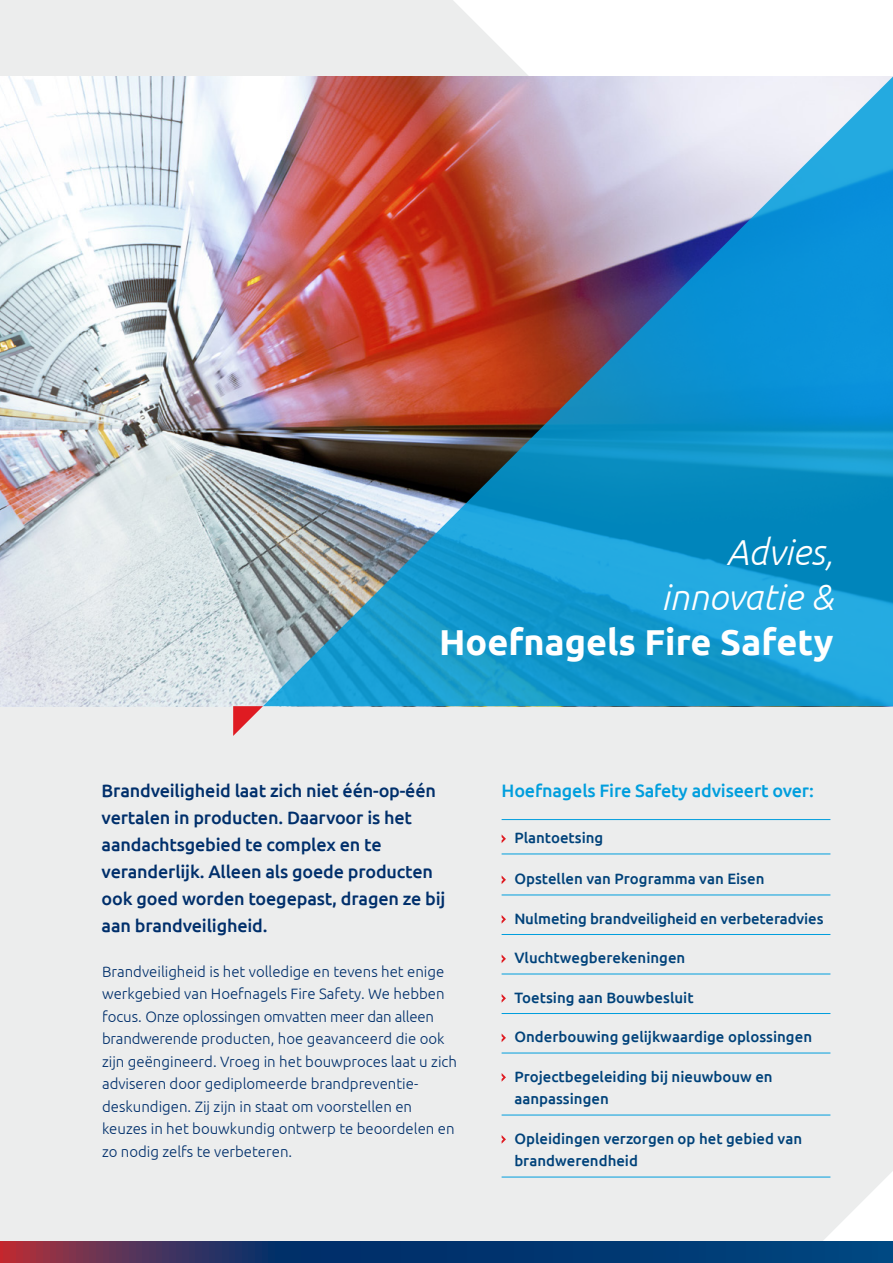
<style>
.page{position:relative;width:893px;height:1263px;background:#fff}
.page>*{position:absolute;margin:0;border:0;box-sizing:border-box;transform-origin:0 0}
.Info_1{font:700 36px "Ubuntu";color:#fff}
.Info_1-2{font:italic 300 36px "Ubuntu";color:#fff}
.Inleiding{font:500 18px/27px "Ubuntu";letter-spacing:-.01em;color:#002f6b}
.Inleiding-2{font:500 18px "Ubuntu";letter-spacing:-.01em;color:#009edd}
.Bodytekst_10_15{font:300 15px/22.5px "Ubuntu";color:#002f6b}
.Info_1-3{font:500 15px/22.5px "Ubuntu";color:#00427a}
</style>
<div class="page">
<div style="left:0;top:0;width:893px;height:1242px;background:#eceded"></div>
<svg style="left:0;top:1242px;width:893px;height:21px;background:#1b366a"></svg>
<img style="left:0;top:77px;width:263px;height:629px">
<hr style="left:502px;top:819px;width:328px;height:1px;background:#009edd">
<hr style="left:502px;top:854px;width:328px;height:1px;background:#009edd">
<hr style="left:502px;top:895px;width:328px;height:1px;background:#009edd">
<hr style="left:502px;top:934px;width:328px;height:1px;background:#009edd">
<hr style="left:502px;top:974px;width:328px;height:1px;background:#009edd">
<hr style="left:502px;top:1013px;width:328px;height:1px;background:#009edd">
<hr style="left:502px;top:1053px;width:328px;height:1px;background:#009edd">
<hr style="left:502px;top:1115px;width:328px;height:1px;background:#009edd">
<hr style="left:502px;top:1177px;width:328px;height:1px;background:#009edd">
<svg style="left:502px;top:834px;width:4px;height:9px"></svg>
<svg style="left:502px;top:875px;width:4px;height:9px"></svg>
<svg style="left:502px;top:915px;width:4px;height:9px"></svg>
<svg style="left:502px;top:954px;width:4px;height:9px"></svg>
<svg style="left:502px;top:994px;width:4px;height:9px"></svg>
<svg style="left:502px;top:1033px;width:4px;height:9px"></svg>
<svg style="left:502px;top:1073px;width:4px;height:9px"></svg>
<svg style="left:502px;top:1135px;width:4px;height:9px"></svg>
<svg style="left:233px;top:706px;width:30px;height:30px"></svg>
<img style="left:263px;top:77px;width:630px;height:629px">
<p class="Info_1-2" style="left:726px;top:531px;width:109px">Advies,</p>
<p class="Info_1-2" style="left:661px;top:576px;width:174px">innovatie &amp;</p>
<p class="Info_1" style="left:439px;top:620px;width:396px">Hoefnagels Fire Safety</p>
<p class="Inleiding" style="left:102px;top:776px;width:345px">Brandveiligheid laat zich niet één-op-één vertalen in producten. Daarvoor is het aandachtsgebied te complex en te veranderlijk. Alleen als goede producten ook goed worden toegepast, dragen ze bij aan brandveiligheid.</p>
<p class="Bodytekst_10_15" style="left:102px;top:960px;width:356px">Brandveiligheid is het volledige en tevens het enige werkgebied van Hoefnagels Fire Safety. We hebben focus. Onze oplossingen omvatten meer dan alleen brandwerende producten, hoe geavanceerd die ook zijn geëngineerd. Vroeg in het bouwproces laat u zich adviseren door gediplomeerde brandpreventie&shy;deskundigen. Zij zijn in staat om voorstellen en keuzes in het bouwkundig ontwerp te beoordelen en zo nodig zelfs te verbeteren.</p>
<p class="Inleiding-2" style="left:502px;top:779px;width:314px">Hoefnagels Fire Safety adviseert over:</p>
<p class="Info_1-3" style="left:514px;top:826px;width:91px">Plantoetsing</p>
<p class="Info_1-3" style="left:514px;top:867px;width:252px">Opstellen van Programma van Eisen</p>
<p class="Info_1-3" style="left:514px;top:906px;width:311px">Nulmeting brandveiligheid en verbeteradvies</p>
<p class="Info_1-3" style="left:514px;top:946px;width:172px">Vluchtwegberekeningen</p>
<p class="Info_1-3" style="left:514px;top:985px;width:181px">Toetsing aan Bouwbesluit</p>
<p class="Info_1-3" style="left:514px;top:1025px;width:299px">Onderbouwing gelijkwaardige oplossingen</p>
<p class="Info_1-3" style="left:514px;top:1064px;width:260px">Projectbegeleiding bij nieuwbouw en aanpassingen</p>
<p class="Info_1-3" style="left:514px;top:1126px;width:289px">Opleidingen verzorgen op het gebied van brandwerendheid</p>
</div>
